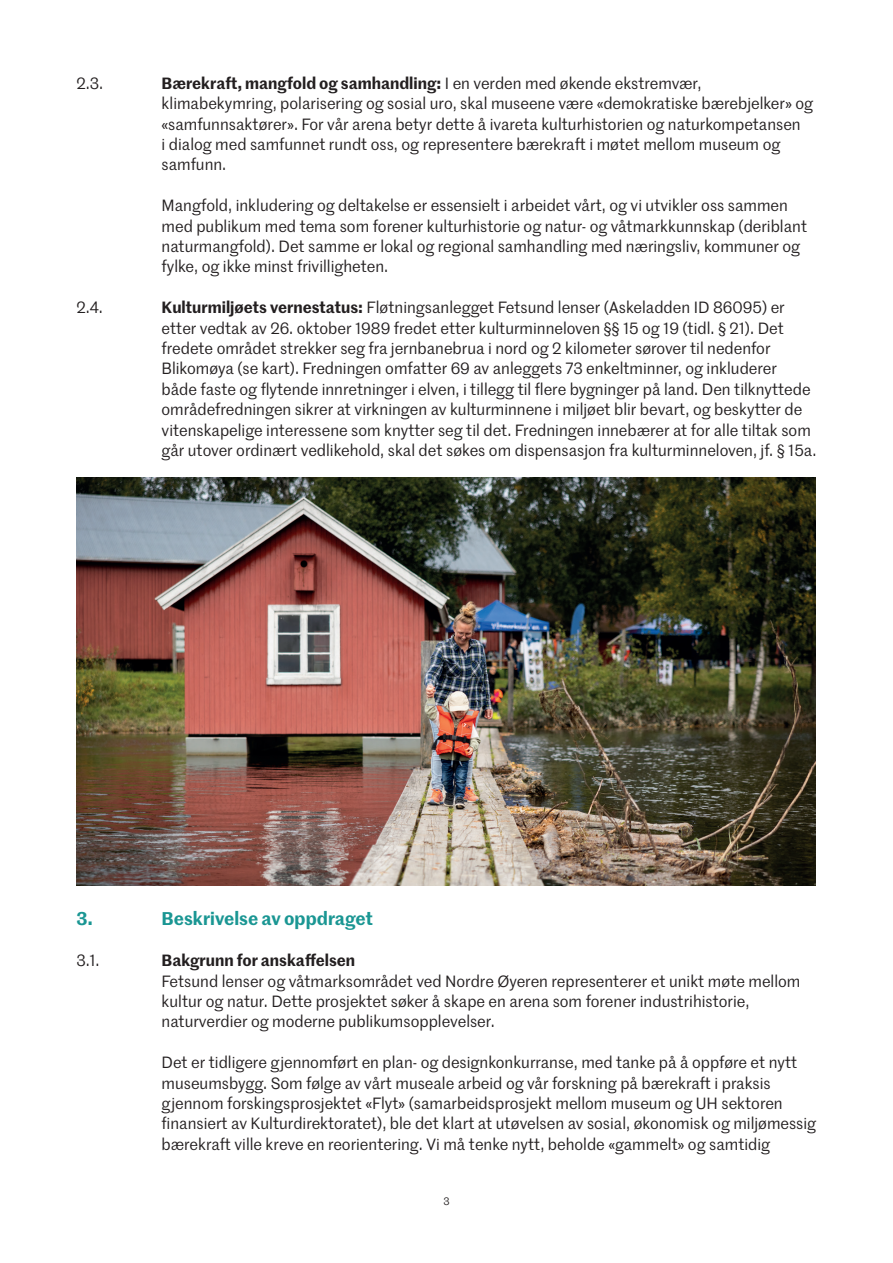
<style>
.page{position:relative;width:893px;height:1263px;background:#fff}
.page>*{position:absolute;margin:0;border:0;box-sizing:border-box;transform-origin:0 0}
.t1{font:600 18px "Marr Sans";color:#1a9693}
.t2{font:15.9px/20.4px "Marr Sans";color:#231f20}
.t3{font:600 15.9px "Marr Sans";color:#231f20}
.t4{font:10.5px "Marr Sans";color:#231f20}
.s1{font-weight:600}
</style>
<div class="page">
<img style="left:77px;top:478px;width:738px;height:408px">
<p class="t2" style="left:77px;top:72px;width:28px">2.3.</p>
<p class="t2" style="left:162px;top:72px;width:653px"><span class="s1">Bærekraft, mangfold og samhandling:</span> I en verden med økende ekstremvær, klimabekymring, polarisering og sosial uro, skal museene være «demokratiske bærebjelker» og «samfunnsaktører». For vår arena betyr dette å ivareta kulturhistorien og naturkompetansen<br>i dialog med samfunnet rundt oss, og representere bærekraft i møtet mellom museum og samfunn.</p>
<p class="t2" style="left:162px;top:195px;width:647px">Mangfold, inkludering og deltakelse er essensielt i arbeidet vårt, og vi utvikler oss sammen med publikum med tema som forener kulturhistorie og natur- og våtmarkkunnskap (deriblant naturmangfold). Det samme er lokal og regional samhandling med næringsliv, kommuner og fylke, og ikke minst frivilligheten.</p>
<p class="t2" style="left:77px;top:297px;width:28px">2.4.</p>
<p class="t2" style="left:162px;top:297px;width:656px"><span class="s1">Kulturmiljøets vernestatus:</span> Fløtningsanlegget Fetsund lenser (Askeladden ID 86095) er etter vedtak av 26. oktober 1989 fredet etter kulturminneloven §§ 15 og 19 (tidl. § 21). Det fredete området strekker seg fra jernbanebrua i nord og 2 kilometer sørover til nedenfor Blikomøya (se kart). Fredningen omfatter 69 av anleggets 73 enkeltminner, og inkluderer<br>både faste og flytende innretninger i elven, i tillegg til flere bygninger på land. Den tilknyttede områdefredningen sikrer at virkningen av kulturminnene i miljøet blir bevart, og beskytter de vitenskapelige interessene som knytter seg til det. Fredningen innebærer at for alle tiltak som går utover ordinært vedlikehold, skal det søkes om dispensasjon fra kulturminneloven, jf. § 15a.</p>
<p class="t1" style="left:77px;top:905px;width:18px">3.</p>
<p class="t1" style="left:162px;top:905px;width:213px">Beskrivelse av oppdraget</p>
<p class="t2" style="left:77px;top:949px;width:25px">3.1.</p>
<p class="t3" style="left:162px;top:948px;width:195px">Bakgrunn for anskaffelsen</p>
<p class="t2" style="left:162px;top:970px;width:640px">Fetsund lenser og våtmarksområdet ved Nordre Øyeren representerer et unikt møte mellom kultur og natur. Dette prosjektet søker å skape en arena som forener industrihistorie, naturverdier og moderne publikumsopplevelser.</p>
<p class="t2" style="left:162px;top:1051px;width:656px">Det er tidligere gjennomført en plan- og designkonkurranse, med tanke på å oppføre et nytt museumsbygg. Som følge av vårt museale arbeid og vår forskning på bærekraft i praksis gjennom forskingsprosjektet «Flyt» (samarbeidsprosjekt mellom museum og UH sektoren finansiert av Kulturdirektoratet), ble det klart at utøvelsen av sosial, økonomisk og miljømessig bærekraft ville kreve en reorientering. Vi må tenke nytt, beholde «gammelt» og samtidig</p>
<p class="t4" style="left:443px;top:1194px;width:8px">3</p>
</div>
